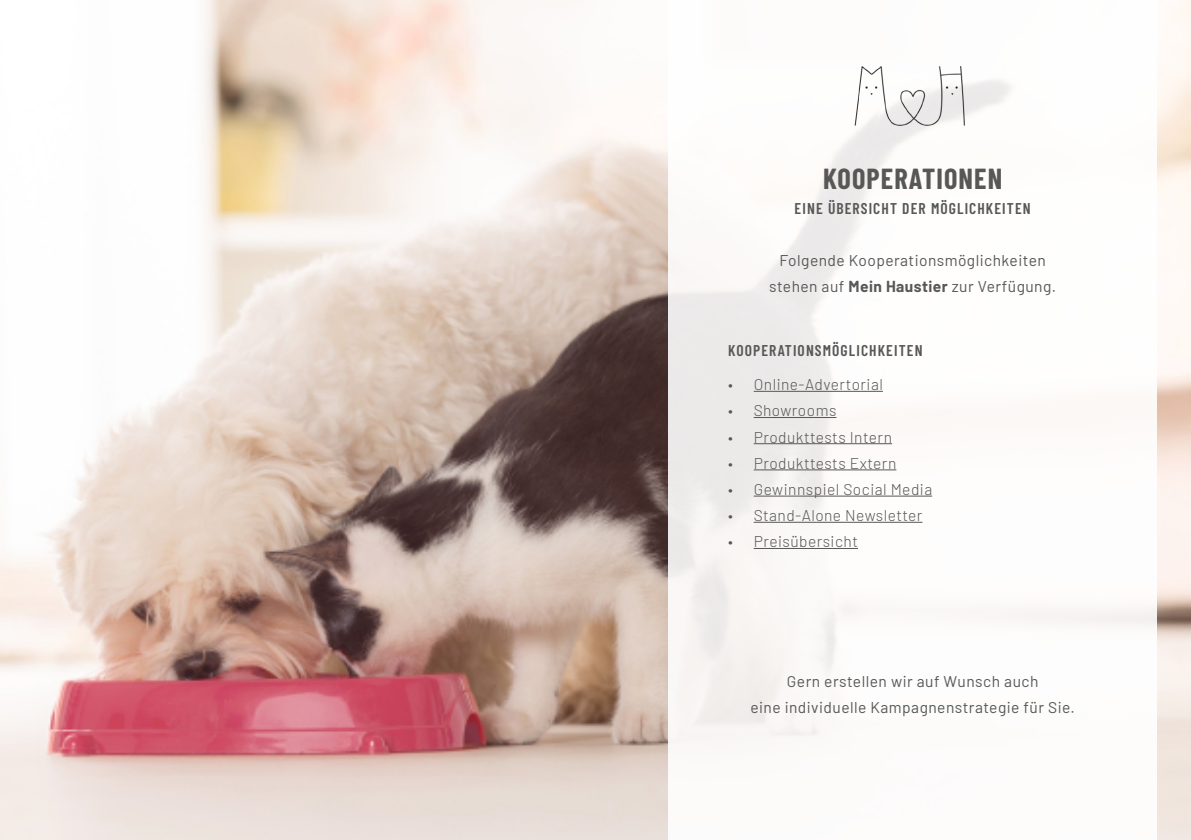
<style>
.page{position:relative;width:1191px;height:840px;background:#fff}
.page>*{position:absolute;margin:0;border:0;box-sizing:border-box;transform-origin:0 0}
.t1{font:700 28.2px "Barlow Condensed";letter-spacing:.04em;color:#575756}
.t2{font:15.6px/26.2px "Barlow";letter-spacing:.03em;color:#575756;text-align:center}
.t3{font:300 15.6px "Barlow";letter-spacing:.03em;color:#575756}
.t4{font:600 15.6px "Barlow Condensed";letter-spacing:.07em;color:#575756}
.s1{font-weight:700}
</style>
<div class="page">
<img style="left:0;top:0;width:1191px;height:839px">
<div style="left:668px;top:0;width:488px;height:839px;background:#fff"></div>
<hr style="left:753px;top:391px;width:130px;height:1px;background:#575756">
<hr style="left:753px;top:417px;width:83px;height:1px;background:#575756">
<hr style="left:753px;top:443px;width:139px;height:1px;background:#575756">
<hr style="left:753px;top:469px;width:143px;height:1px;background:#575756">
<hr style="left:753px;top:495px;width:179px;height:1px;background:#575756">
<hr style="left:753px;top:521px;width:169px;height:1px;background:#575756">
<hr style="left:753px;top:547px;width:105px;height:1px;background:#575756">
<img style="left:854px;top:66px;width:126px;height:68px">
<h1 class="t1" style="left:823px;top:159px;width:181px">KOOPERATIONEN</h1>
<p class="t4" style="left:794px;top:197px;width:238px">EINE ÜBERSICHT DER MÖGLICHKEITEN</p>
<p class="t2" style="left:769px;top:246px;width:289px">Folgende Kooperationsmöglichkeiten stehen auf <span class="s1">Mein Haustier</span> zur Verfügung.</p>
<p class="t4" style="left:728px;top:339px;width:196px">KOOPERATIONSMÖGLICHKEITEN</p>
<p class="t3" style="left:728px;top:373px;width:156px">• Online-Advertorial</p>
<p class="t3" style="left:728px;top:399px;width:110px">• Showrooms</p>
<p class="t3" style="left:728px;top:425px;width:165px">• Produkttests Intern</p>
<p class="t3" style="left:728px;top:451px;width:170px">• Produkttests Extern</p>
<p class="t3" style="left:728px;top:478px;width:205px">• Gewinnspiel Social Media</p>
<p class="t3" style="left:728px;top:504px;width:196px">• Stand-Alone Newsletter</p>
<p class="t3" style="left:728px;top:530px;width:131px">• Preisübersicht</p>
<p class="t2" style="left:750px;top:666px;width:326px">Gern erstellen wir auf Wunsch auch<br>eine individuelle Kampagnenstrategie für Sie.</p>
</div>
